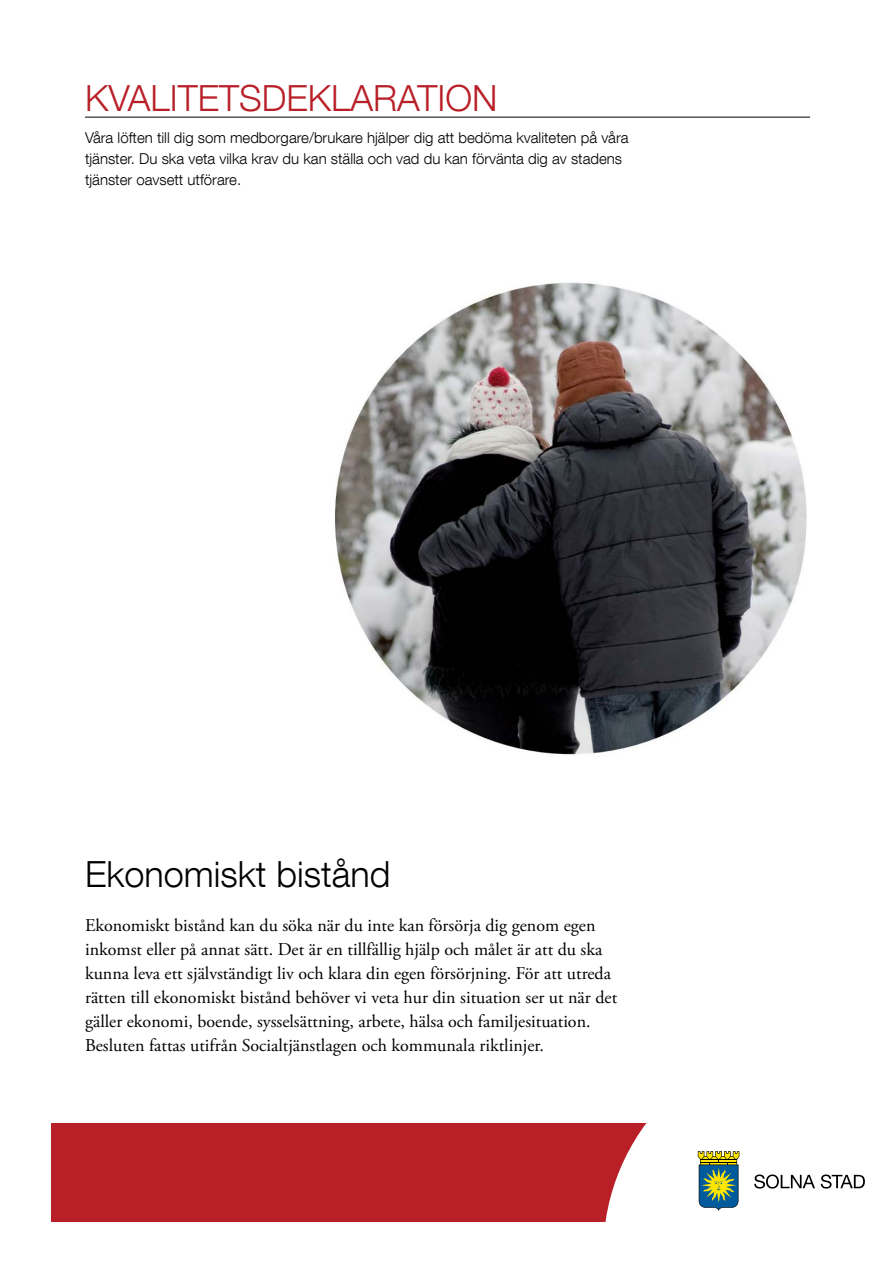
<style>
.page{position:relative;width:893px;height:1263px;background:#fff}
.page>*{position:absolute;margin:0;border:0;box-sizing:border-box;transform-origin:0 0}
.t1{font:300 36px "Helvetica Neue LT Com";color:#b91f27}
.t2{font:300 36px "Helvetica Neue LT Com";color:#000}
.t3{font:18px/24px "Adobe Garamond Pro";color:#000}
.t4{font:300 15px/21px "Helvetica Neue LT Com";color:#000}
</style>
<div class="page">
<img style="left:334px;top:282px;width:473px;height:473px">
<div style="left:51px;top:1123px;width:801px;height:99px;background:#b91f27"></div>
<svg style="left:605px;top:1123px;width:256px;height:99px;background:#f9edee"></svg>
<svg style="left:754px;top:1174px;width:61px;height:14px"></svg>
<svg style="left:821px;top:1174px;width:44px;height:14px"></svg>
<svg style="left:698px;top:1151px;width:41px;height:59px;background:#678b64"></svg>
<hr style="left:85px;top:117px;width:725px;height:1px;background:#000">
<h1 class="t1" style="left:85px;top:76px;width:414px">KVALITETSDEKLARATION</h1>
<p class="t4" style="left:85px;top:126px;width:545px">Våra löften till dig som medborgare/brukare hjälper dig att bedöma kvaliteten på våra tjänster. Du ska veta vilka krav du kan ställa och vad du kan förvänta dig av stadens tjänster oavsett utförare.</p>
<h1 class="t2" style="left:85px;top:852px;width:307px">Ekonomiskt bistånd</h1>
<p class="t3" style="left:85px;top:913px;width:534px">Ekonomiskt bistånd kan du söka när du inte kan försörja dig genom egen inkomst eller på annat sätt. Det är en tillfällig hjälp och målet är att du ska kunna leva ett självständigt liv och klara din egen försörjning. För att utreda rätten till ekonomiskt bistånd behöver vi veta hur din situation ser ut när det gäller ekonomi, boende, sysselsättning, arbete, hälsa och familjesituation.<br>Besluten fattas utifrån Socialtjänstlagen och kommunala riktlinjer.</p>
</div>
